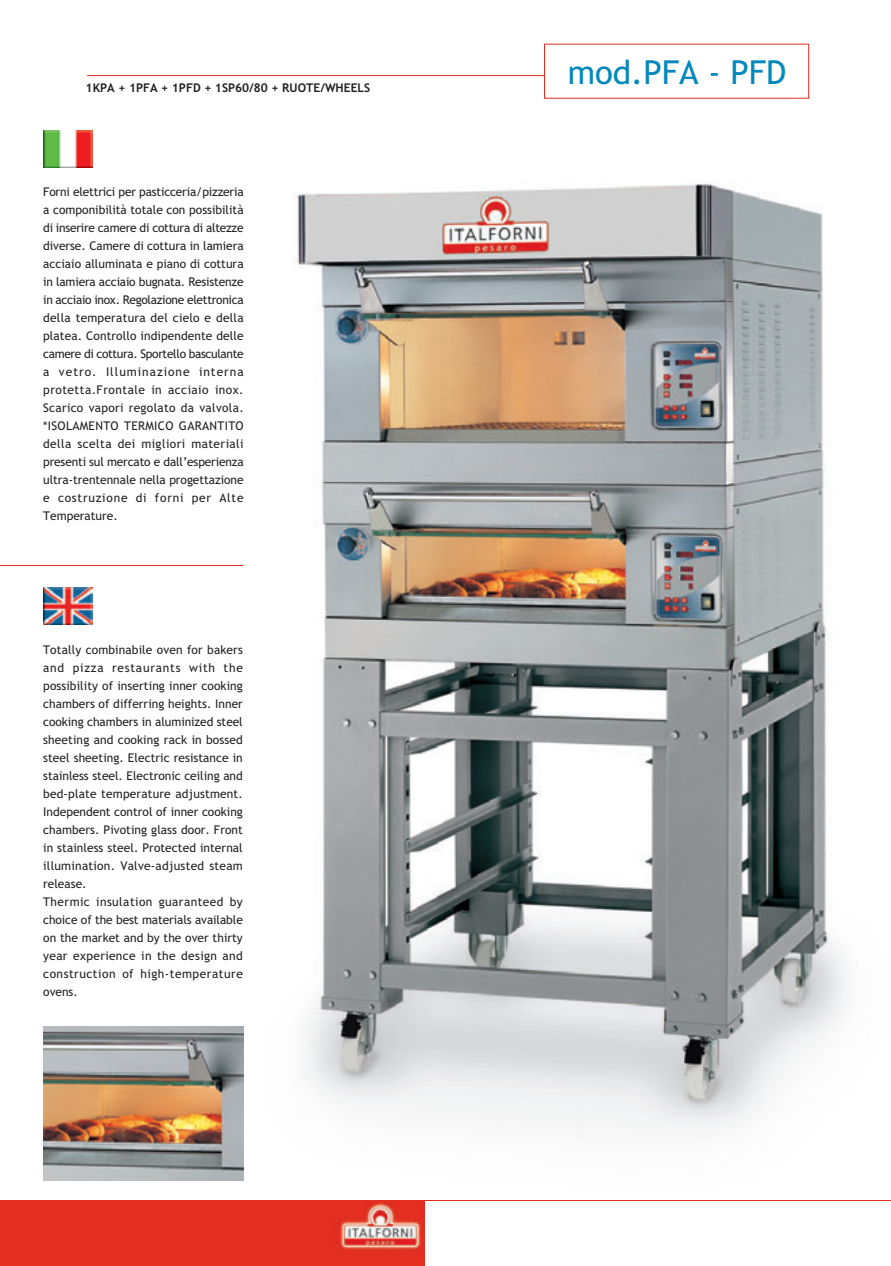
<style>
.page{position:relative;width:891px;height:1266px;background:#fff}
.page>*{position:absolute;margin:0;border:0;box-sizing:border-box;transform-origin:0 0}
.t1{font:33px "Trebuchet MS";color:#0088bc}
.t2{font:12px/18px "Trebuchet MS";letter-spacing:.005em;color:#231f20;text-align:justify}
.t3{font:700 12px "Trebuchet MS";color:#231f20}
</style>
<div class="page">
<div style="left:0;top:1200px;width:424px;height:65px;background:#e32e20"></div>
<img style="left:340px;top:1201px;width:81px;height:50px">
<img style="left:43px;top:130px;width:49px;height:38px">
<img style="left:43px;top:587px;width:49px;height:37px">
<hr style="left:87px;top:75px;width:457px;height:1px;background:#e32e20">
<hr style="left:0;top:564px;width:243px;height:1px;background:#e32e20">
<img style="left:293px;top:182px;width:554px;height:951px">
<img style="left:43px;top:1026px;width:200px;height:154px">
<hr style="left:0;top:1199px;width:891px;height:1px;background:#e32e20">
<p class="t3" style="left:86px;top:83px;width:286px">1KPA + 1PFA + 1PFD + 1SP60/80 + RUOTE/WHEELS</p>
<p class="t2" style="left:43px;top:184px;width:202px">Forni elettrici per pasticceria/pizzeria a componibilità totale con possibilità di inserire camere di cottura di altezze diverse. Camere di cottura in lamiera acciaio alluminata e piano di cottura in lamiera acciaio bugnata. Resistenze in acciaio inox. Regolazione elettronica della temperatura del cielo e della platea. Controllo indipendente delle camere di cottura. Sportello basculante a vetro. Illuminazione interna protetta.Frontale in acciaio inox.<br>Scarico vapori regolato da valvola. *ISOLAMENTO TERMICO GARANTITO della scelta dei migliori materiali presenti sul mercato e dall’esperienza ultra-trentennale nella progettazione e costruzione di forni per Alte Temperature.</p>
<p class="t2" style="left:43px;top:642px;width:201px;text-align:left">Totally combinabile oven for bakers and pizza restaurants with the possibility of inserting inner cooking chambers of differring heights. Inner cooking chambers in aluminized steel sheeting and cooking rack in bossed steel sheeting. Electric resistance in stainless steel. Electronic ceiling and bed-plate temperature adjustment.<br>Independent control of inner cooking chambers. Pivoting glass door. Front in stainless steel. Protected internal illumination. Valve-adjusted steam release.<br>Thermic insulation guaranteed by choice of the best materials available on the market and by the over thirty year experience in the design and construction of high-temperature ovens.</p>
<p class="t1" style="left:568px;top:59px;width:220px">mod.PFA - PFD</p>
</div>
